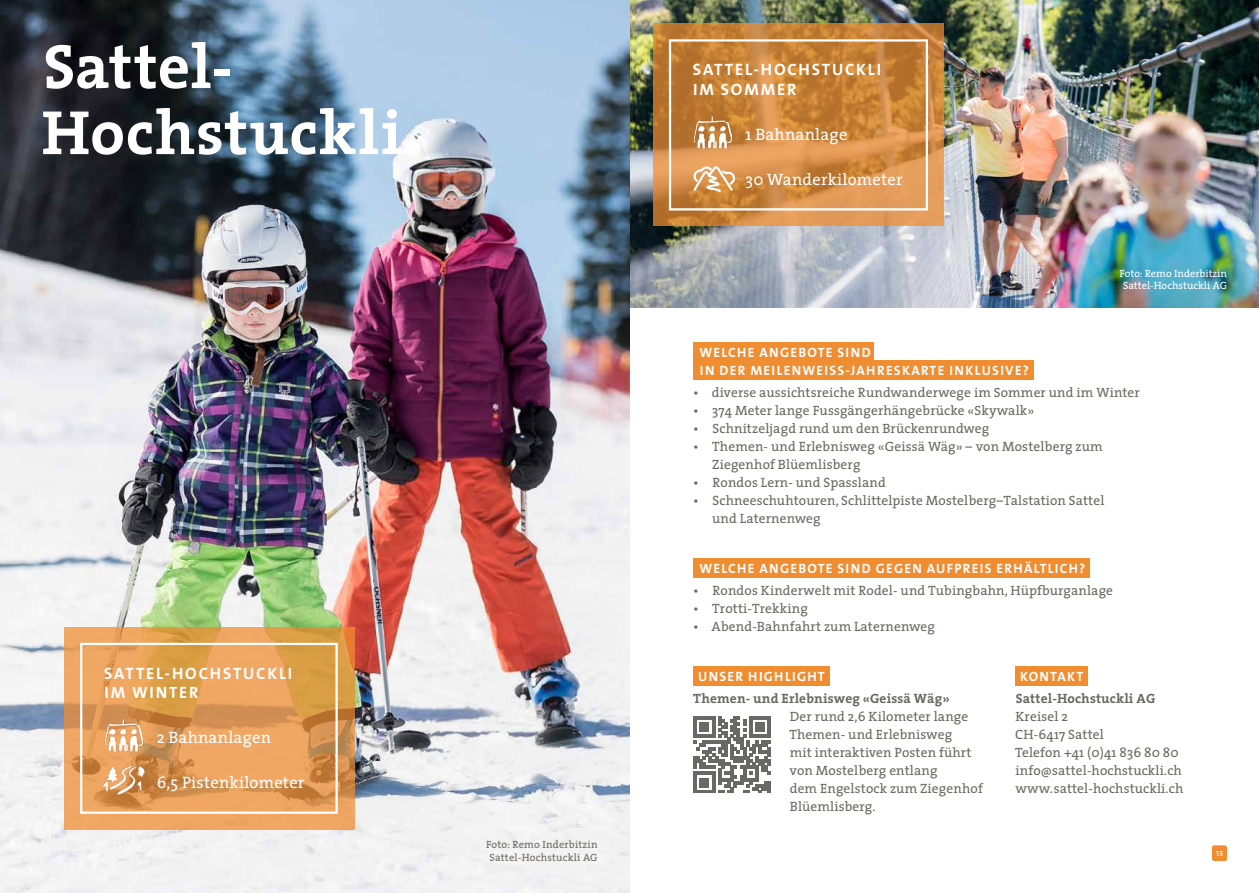
<style>
.page{position:relative;width:1259px;height:893px;background:#fff}
.page>*{position:absolute;margin:0;border:0;box-sizing:border-box;transform-origin:0 0}
.t1{font:700 63px/66px "The Serif";letter-spacing:.01em;color:#fff}
.t2{font:16.5px "The Serif";letter-spacing:.015em;color:#fff}
.t3{font:700 16.5px/19.5px "The Sans Os F";letter-spacing:.11em;color:#fff}
.t4{font:13.5px/18px "The Serif";letter-spacing:.01em;color:#6a6864}
.t5{font:700 13.5px/18px "The Sans Os F";letter-spacing:.095em;color:#fff}
.t6{font:700 13.5px "The Serif";letter-spacing:.01em;color:#6a6864}
.t7{font:10.5px/12.6px "The Serif";color:#fff;text-align:center}
.t8{font:10.5px/12.8px "The Serif";letter-spacing:.02em;color:#6a6864;text-align:center}
.t9{font:700 7.5px "The Sans Os F";color:#fff}
</style>
<div class="page">
<div style="left:693px;top:343px;width:181px;height:19px;background:#f08d31"></div>
<div style="left:693px;top:361px;width:340px;height:19px;background:#f08d31"></div>
<div style="left:693px;top:559px;width:397px;height:19px;background:#f08d31"></div>
<div style="left:693px;top:667px;width:136px;height:19px;background:#f08d31"></div>
<svg style="left:693px;top:716px;width:78px;height:77px"></svg>
<div style="left:1015px;top:667px;width:72px;height:19px;background:#f08d31"></div>
<img style="left:629px;top:0;width:630px;height:307px">
<img style="left:0;top:0;width:629px;height:893px">
<svg style="left:64px;top:627px;width:291px;height:202px;background:#e29c55"></svg>
<img style="left:104px;top:719px;width:41px;height:34px">
<img style="left:104px;top:764px;width:41px;height:34px">
<div style="left:80px;top:643px;width:258px;height:171px;border:2px solid #fff"></div>
<svg style="left:653px;top:23px;width:291px;height:203px;background:#cd8740"></svg>
<svg style="left:691px;top:165px;width:46px;height:30px"></svg>
<img style="left:692px;top:115px;width:41px;height:34px">
<div style="left:669px;top:39px;width:259px;height:172px;border:2px solid #fff"></div>
<div style="left:1212px;top:845px;width:15px;height:16px;background:#f08d31;border-radius:2px"></div>
<h1 class="t1" style="left:42px;top:32px;width:362px">Sattel-<br>Hochstuckli</h1>
<p class="t3" style="left:104px;top:663px;width:190px">SATTEL-HOCHSTUCKLI<br>IM WINTER</p>
<p class="t2" style="left:157px;top:724px;width:116px">2 Bahnanlagen</p>
<p class="t2" style="left:157px;top:769px;width:149px">6,5 Pistenkilometer</p>
<p class="t8" style="left:486px;top:838px;width:113px">Foto: Remo Inderbitzin<br>Sattel-Hochstuckli AG</p>
<p class="t3" style="left:693px;top:60px;width:190px">SATTEL-HOCHSTUCKLI<br>IM SOMMER</p>
<p class="t2" style="left:745px;top:120px;width:103px">1 Bahnanlage</p>
<p class="t2" style="left:745px;top:165px;width:158px">30 Wanderkilometer</p>
<p class="t7" style="left:1119px;top:266px;width:109px">Foto: Remo Inderbitzin<br>Sattel-Hochstuckli AG</p>
<p class="t5" style="left:699px;top:343px;width:331px">WELCHE ANGEBOTE SIND<br>IN DER MEILENWEISS-JAHRESKARTE INKLUSIVE?</p>
<p class="t4" style="left:693px;top:383px;width:448px">• diverse aussichtsreiche Rundwanderwege im Sommer und im Winter</p>
<p class="t4" style="left:693px;top:401px;width:343px">• 374 Meter lange Fussgängerhängebrücke «Skywalk»</p>
<p class="t4" style="left:693px;top:419px;width:298px">• Schnitzeljagd rund um den Brückenrundweg</p>
<p class="t4" style="left:712px;top:437px;width:392px;text-indent:-19px">• Themen- und Erlebnisweg «Geissä Wäg» – von Mostelberg zum<br>Ziegenhof Blüemlisberg</p>
<p class="t4" style="left:693px;top:473px;width:194px">• Rondos Lern- und Spassland</p>
<p class="t4" style="left:712px;top:491px;width:394px;text-indent:-19px">• Schneeschuhtouren, Schlittelpiste Mostelberg–Talstation Sattel und Laternenweg</p>
<p class="t5" style="left:699px;top:559px;width:387px">WELCHE ANGEBOTE SIND GEGEN AUFPREIS ERHÄLTLICH?</p>
<p class="t4" style="left:693px;top:581px;width:421px">• Rondos Kinderwelt mit Rodel- und Tubingbahn, Hüpfburganlage</p>
<p class="t4" style="left:693px;top:599px;width:116px">• Trotti-Trekking</p>
<p class="t4" style="left:693px;top:617px;width:243px">• Abend-Bahnfahrt zum Laternenweg</p>
<p class="t5" style="left:698px;top:667px;width:128px">UNSER HIGHLIGHT</p>
<p class="t6" style="left:693px;top:687px;width:258px">Themen- und Erlebnisweg «Geissä Wäg»</p>
<p class="t4" style="left:789px;top:707px;width:195px">Der rund 2,6 Kilometer lange<br>Themen- und Erlebnisweg<br>mit interaktiven Posten führt von Mostelberg entlang<br>dem Engelstock zum Ziegenhof<br>Blüemlisberg.</p>
<p class="t5" style="left:1020px;top:667px;width:65px">KONTAKT</p>
<p class="t6" style="left:1015px;top:687px;width:141px">Sattel-Hochstuckli AG</p>
<p class="t4" style="left:1015px;top:707px;width:170px">Kreisel 2<br>CH-6417 Sattel<br>Telefon +41 (0)41 836 80 80 info@sattel-hochstuckli.ch www.sattel-hochstuckli.ch</p>
<p class="t9" style="left:1216px;top:848px;width:8px">13</p>
</div>
